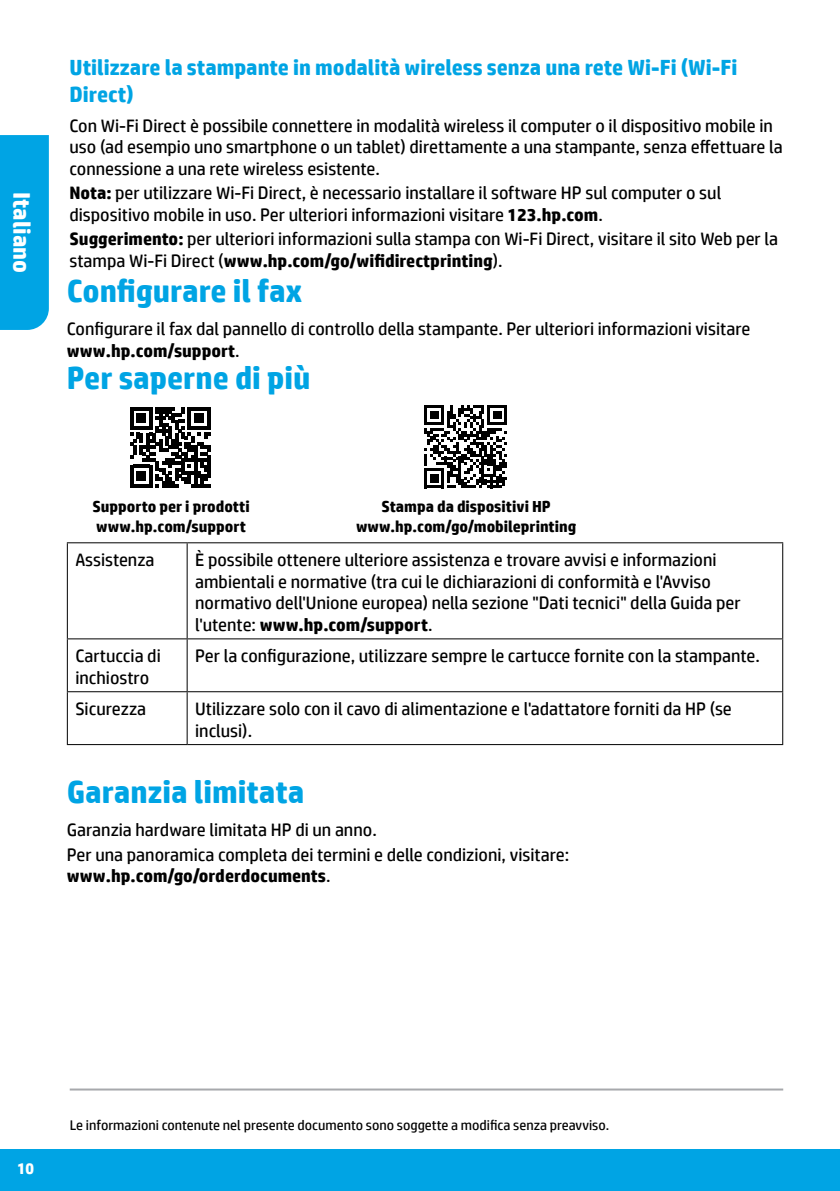
<style>
.page{position:relative;width:840px;height:1191px;background:#fff}
.page>*{position:absolute;margin:0;border:0;box-sizing:border-box;transform-origin:0 0}
.t1{font:700 32px "HP Simplified";color:#00a4e4}
.t2{font:700 24px "HP Simplified";color:#fff}
.t3{font:700 22px/26.4px "HP Simplified";color:#00a4e4}
.t4{font:18px/21.6px "HP Simplified";color:#000}
.t5{font:700 18px "HP Simplified";color:#000}
.t6{font:700 16px/19.6px "HP Simplified";color:#000;text-align:center}
.t7{font:700 16px "HP Simplified";color:#fff}
.t8{font:14px "HP Simplified";color:#000}
.s1{font-weight:700}
.s2{font-weight:400}
</style>
<div class="page">
<div style="left:0;top:1149px;width:839px;height:42px;background:#00a4e4"></div>
<svg style="left:424px;top:405px;width:83px;height:83px"></svg>
<svg style="left:130px;top:407px;width:80px;height:80px"></svg>
<div style="left:0;top:135px;width:49px;height:195px;background:#00a4e4"></div>
<hr style="left:70px;top:1088px;width:712px;height:2px;background:#a7a9ac">
<hr style="left:67px;top:542px;width:120px;height:1px;background:#000">
<hr style="left:67px;top:543px;width:1px;height:95px;background:#000">
<hr style="left:187px;top:542px;width:595px;height:1px;background:#000">
<hr style="left:186px;top:543px;width:1px;height:95px;background:#000">
<hr style="left:781px;top:543px;width:1px;height:95px;background:#000">
<hr style="left:67px;top:638px;width:120px;height:1px;background:#000">
<hr style="left:67px;top:639px;width:1px;height:52px;background:#000">
<hr style="left:187px;top:638px;width:595px;height:1px;background:#000">
<hr style="left:186px;top:639px;width:1px;height:52px;background:#000">
<hr style="left:781px;top:639px;width:1px;height:52px;background:#000">
<hr style="left:67px;top:691px;width:120px;height:1px;background:#000">
<hr style="left:67px;top:692px;width:1px;height:52px;background:#000">
<hr style="left:187px;top:691px;width:595px;height:1px;background:#000">
<hr style="left:186px;top:692px;width:1px;height:52px;background:#000">
<hr style="left:781px;top:692px;width:1px;height:52px;background:#000">
<hr style="left:67px;top:744px;width:120px;height:1px;background:#000">
<hr style="left:187px;top:744px;width:595px;height:1px;background:#000">
<h2 class="t2" style="left:38px;top:192px;width:82px;rotate:90deg">Italiano</h2>
<p class="t3" style="left:69px;top:54px;width:669px">Utilizzare la stampante in modalità wireless senza una rete Wi-Fi (Wi-Fi<br>Direct)</p>
<p class="t4" style="left:69px;top:114px;width:714px">Con Wi-Fi Direct è possibile connettere in modalità wireless il computer o il dispositivo mobile in uso (ad esempio uno smartphone o un tablet) direttamente a una stampante, senza effettuare la connessione a una rete wireless esistente.</p>
<p class="t4" style="left:69px;top:182px;width:653px"><span class="s1">Nota:</span> per utilizzare Wi-Fi Direct, è necessario installare il software HP sul computer o sul dispositivo mobile in uso. Per ulteriori informazioni visitare <span class="s1">123.hp.com</span>.</p>
<p class="t4" style="left:69px;top:228px;width:709px"><span class="s1">Suggerimento:</span> per ulteriori informazioni sulla stampa con Wi-Fi Direct, visitare il sito Web per la stampa Wi-Fi Direct (<span class="s1">www.hp.com/go/wifidirectprinting</span>).</p>
<h1 class="t1" style="left:67px;top:270px;width:236px">Configurare il fax</h1>
<p class="t4" style="left:67px;top:318px;width:684px">Configurare il fax dal pannello di controllo della stampante. Per ulteriori informazioni visitare <span class="s1">www.hp.com/support</span>.</p>
<h1 class="t1" style="left:67px;top:357px;width:245px">Per saperne di più</h1>
<p class="t6" style="left:92px;top:497px;width:159px;text-align:left">Supporto per i prodotti www.hp.com/support</p>
<p class="t6" style="left:356px;top:497px;width:222px">Stampa da dispositivi HP www.hp.com/go/mobileprinting</p>
<p class="t4" style="left:75px;top:549px;width:81px">Assistenza</p>
<p class="t4" style="left:195px;top:549px;width:547px">È possibile ottenere ulteriore assistenza e trovare avvisi e informazioni ambientali e normative (tra cui le dichiarazioni di conformità e l'Avviso normativo dell'Unione europea) nella sezione "Dati tecnici" della Guida per l'utente: <span class="s1">www.hp.com/support</span>.</p>
<p class="t4" style="left:75px;top:645px;width:87px">Cartuccia di inchiostro</p>
<p class="t4" style="left:195px;top:645px;width:566px">Per la configurazione, utilizzare sempre le cartucce fornite con la stampante.</p>
<p class="t4" style="left:75px;top:697px;width:72px">Sicurezza</p>
<p class="t4" style="left:195px;top:697px;width:538px">Utilizzare solo con il cavo di alimentazione e l'adattatore forniti da HP (se inclusi).</p>
<h1 class="t1" style="left:67px;top:771px;width:239px">Garanzia limitata</h1>
<p class="t4" style="left:67px;top:817px;width:503px;line-height:24.4px">Garanzia hardware limitata HP di un anno.<br>Per una panoramica completa dei termini e delle condizioni, visitare:</p>
<p class="t5" style="left:67px;top:864px;width:265px">www.hp.com/go/orderdocuments<span class="s2">.</span></p>
<p class="t7" style="left:17px;top:1157px;width:19px">10</p>
<p class="t8" style="left:70px;top:1116px;width:541px">Le informazioni contenute nel presente documento sono soggette a modifica senza preavviso.</p>
</div>
